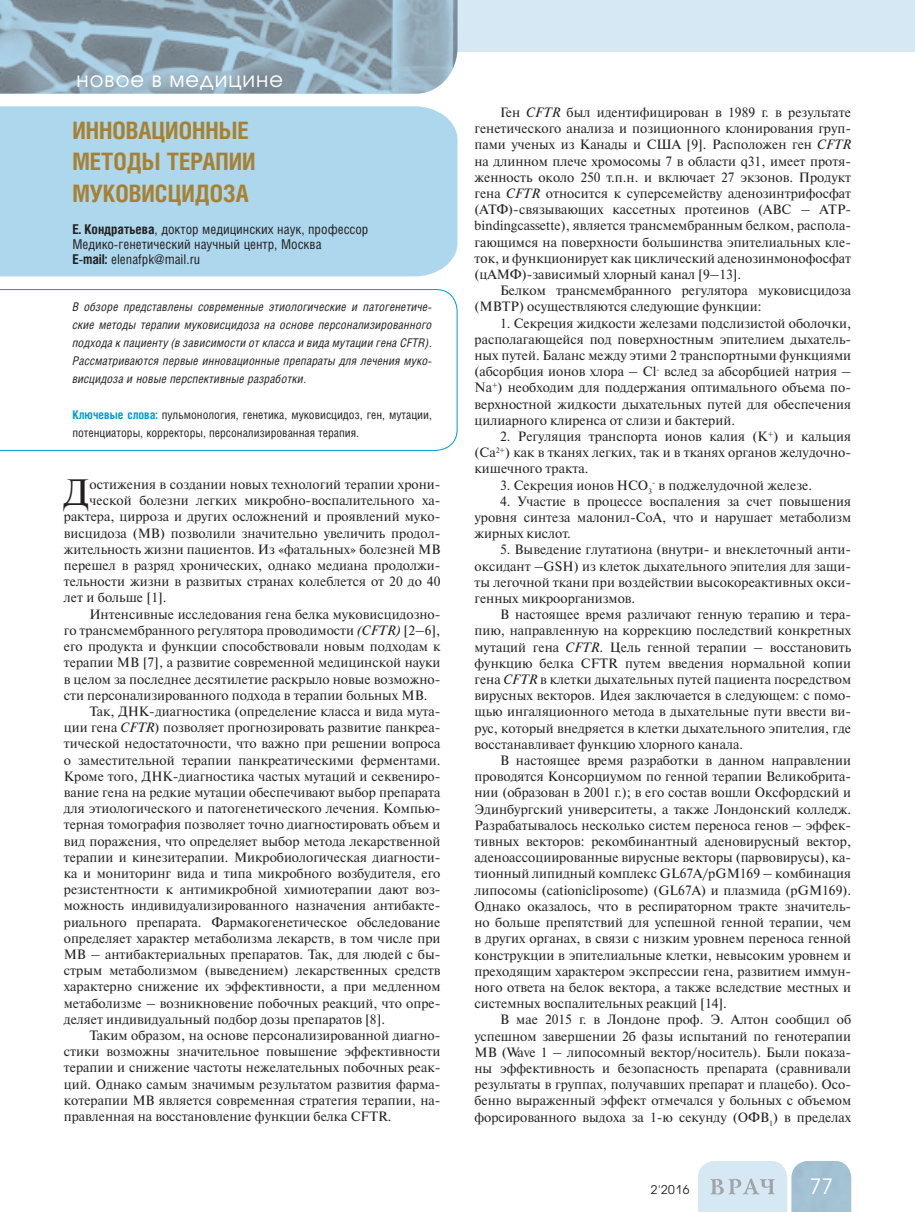
<style>
.page{position:relative;width:915px;height:1212px;background:#fff}
.page>*{position:absolute;margin:0;border:0;box-sizing:border-box;transform-origin:0 0}
.t1{font:36.6px "Newton C";color:#231f20}
.t2{font:700 24px/31.5px "Helios Cond";color:#a78131}
.t3{font:21px "Avant Garde Gothic C";letter-spacing:.05em;color:#fff}
.t4{font:13.5px/16.2px "Newton C";color:#231f20;text-align:justify}
.t5{font:13.5px/15px "Helios Cond";color:#231f20}
.t6{font:italic 12px/18px "Helios Cond";letter-spacing:.01em;color:#231f20;text-align:justify}
.t7{font:12px/18px "Helios Cond";color:#231f20}
.t8{font:12px "Avant Garde Gothic C";color:#231f20}
.s1{font-weight:700}
.s2{font-weight:700;color:#009ad2}
.s3{font-style:italic}
</style>
<div class="page">
<div style="left:0;top:0;width:914px;height:51px;background:#d5e8f4"></div>
<svg style="left:698px;top:1161px;width:152px;height:51px;background:#c2d7e4"></svg>
<div style="left:0;top:106px;width:457px;height:170px;background:#add7ed"></div>
<svg style="left:0;top:289px;width:457px;height:162px"></svg>
<svg style="left:0;top:0;width:416px;height:94px;background:#8fa5b3"></svg>
<img style="left:416px;top:0;width:41px;height:94px">
<h3 class="t3" style="left:77px;top:70px;width:208px">новое в медицине</h3>
<h2 class="t2" style="left:72px;top:117px;width:185px">ИННОВАЦИОННЫЕ<br>МЕТОДЫ ТЕРАПИИ<br>МУКОВИСЦИДОЗА</h2>
<p class="t5" style="left:72px;top:223px;width:297px"><span class="s1">Е. Кондратьева</span>, доктор медицинских наук, профессор<br>Медико-генетический научный центр, Москва<br><span class="s1">E-mail:</span> elenafpk@mail.ru</p>
<p class="t6" style="left:72px;top:299px;width:361px">В обзоре представлены современные этиологические и патогенетиче&shy;ские методы терапии муковисцидоза на основе персонализированного подхода к пациенту (в зависимости от класса и вида мутации гена СFTR).<br>Рассматриваются первые инновационные препараты для лечения муко&shy;висцидоза и новые перспективные разработки.</p>
<p class="t7" style="left:72px;top:407px;width:361px"><span class="s2">Ключевые слова:</span> пульмонология, генетика, муковисцидоз, ген, мутации, потенциаторы, корректоры, персонализированная терапия.</p>
<h1 class="t1" style="left:64px;top:479px;width:27px">Д</h1>
<p class="t4" style="left:90px;top:478px;width:352px">остижения в создании новых технологий терапии хрони-</p>
<p class="t4" style="left:90px;top:494px;width:352px">ческой болезни легких микробно-воспалительного ха-</p>
<p class="t4" style="left:64px;top:510px;width:378px">рактера, цирроза и других осложнений и проявлений муко-</p>
<p class="t4" style="left:64px;top:526px;width:378px">висцидоза (МВ) позволили значительно увеличить продол-</p>
<p class="t4" style="left:64px;top:542px;width:378px">жительность жизни пациентов. Из «фатальных» болезней МВ</p>
<p class="t4" style="left:64px;top:559px;width:378px">перешел в разряд хронических, однако медиана продолжи-</p>
<p class="t4" style="left:64px;top:575px;width:378px">тельности жизни в развитых странах колеблется от 20 до 40</p>
<p class="t4" style="left:64px;top:591px;width:104px">лет и больше [1].</p>
<p class="t4" style="left:89px;top:607px;width:352px">Интенсивные исследования гена белка муковисцидозно-</p>
<p class="t4" style="left:64px;top:623px;width:378px">го трансмембранного регулятора проводимости <span class="s3">(CFTR)</span> [2–6],</p>
<p class="t4" style="left:64px;top:640px;width:378px">его продукта и функции способствовали новым подходам к</p>
<p class="t4" style="left:64px;top:656px;width:378px">терапии МВ [7], а развитие современной медицинской науки</p>
<p class="t4" style="left:64px;top:672px;width:378px">в целом за последнее десятилетие раскрыло новые возможно-</p>
<p class="t4" style="left:64px;top:688px;width:365px">сти персонализированного подхода в терапии больных МВ.</p>
<p class="t4" style="left:89px;top:704px;width:352px">Так, ДНК-диагностика (определение класса и вида мута-</p>
<p class="t4" style="left:64px;top:721px;width:378px">ции гена <span class="s3">CFTR</span>) позволяет прогнозировать развитие панкреа-</p>
<p class="t4" style="left:64px;top:737px;width:378px">тической недостаточности, что важно при решении вопроса</p>
<p class="t4" style="left:64px;top:753px;width:378px">о заместительной терапии панкреатическими ферментами.</p>
<p class="t4" style="left:64px;top:769px;width:378px">Кроме того, ДНК-диагностика частых мутаций и секвениро-</p>
<p class="t4" style="left:64px;top:785px;width:378px">вание гена на редкие мутации обеспечивают выбор препарата</p>
<p class="t4" style="left:64px;top:802px;width:378px">для этиологического и патогенетического лечения. Компью-</p>
<p class="t4" style="left:64px;top:818px;width:378px">терная томография позволяет точно диагностировать объем и</p>
<p class="t4" style="left:64px;top:834px;width:378px">вид поражения, что определяет выбор метода лекарственной</p>
<p class="t4" style="left:64px;top:850px;width:378px">терапии и кинезитерапии. Микробиологическая диагности-</p>
<p class="t4" style="left:64px;top:866px;width:378px">ка и мониторинг вида и типа микробного возбудителя, его</p>
<p class="t4" style="left:64px;top:883px;width:378px">резистентности к антимикробной химиотерапии дают воз-</p>
<p class="t4" style="left:64px;top:899px;width:378px">можность индивидуализированного назначения антибакте-</p>
<p class="t4" style="left:64px;top:915px;width:378px">риального препарата. Фармакогенетическое обследование</p>
<p class="t4" style="left:64px;top:931px;width:378px">определяет характер метаболизма лекарств, в том числе при</p>
<p class="t4" style="left:64px;top:947px;width:378px">МВ – антибактериальных препаратов. Так, для людей с бы-</p>
<p class="t4" style="left:64px;top:964px;width:378px">стрым метаболизмом (выведением) лекарственных средств</p>
<p class="t4" style="left:64px;top:980px;width:378px">характерно снижение их эффективности, а при медленном</p>
<p class="t4" style="left:64px;top:996px;width:378px">метаболизме – возникновение побочных реакций, что опре-</p>
<p class="t4" style="left:64px;top:1012px;width:323px">деляет индивидуальный подбор дозы препаратов [8].</p>
<p class="t4" style="left:89px;top:1028px;width:352px">Таким образом, на основе персонализированной диагно-</p>
<p class="t4" style="left:64px;top:1045px;width:378px">стики возможны значительное повышение эффективности</p>
<p class="t4" style="left:64px;top:1061px;width:378px">терапии и снижение частоты нежелательных побочных реак-</p>
<p class="t4" style="left:64px;top:1077px;width:378px">ций. Однако самым значимым результатом развития фарма-</p>
<p class="t4" style="left:64px;top:1093px;width:378px">котерапии МВ является современная стратегия терапии, на-</p>
<p class="t4" style="left:64px;top:1109px;width:329px">правленная на восстановление функции белка CFTR.</p>
<p class="t4" style="left:474px;top:106px;width:378px;text-indent:26px">Ген <span class="s3">CFTR</span> был идентифицирован в 1989 г. в результате генетического анализа и позиционного клонирования груп&shy;пами ученых из Канады и США [9]. Расположен ген <span class="s3">CFTR </span>на длинном плече хромосомы 7 в области q31, имеет протя&shy;женность около 250 т.п.н. и включает 27 экзонов. Продукт гена <span class="s3">CFTR</span> относится к суперсемейству аденозинтрифосфат (АТФ)-связывающих кассетных протеинов (ABC – ATP&shy;bindingcassette), является трансмембранным белком, распола&shy;гающимся на поверхности большинства эпителиальных кле&shy;ток, и функционирует как циклический аденозинмонофосфат (цАМФ)-зависимый хлорный канал [9–13].</p>
<p class="t4" style="left:474px;top:284px;width:378px;text-indent:26px">Белком трансмембранного регулятора муковисцидоза (МВТР) осуществляются следующие функции:</p>
<p class="t4" style="left:474px;top:316px;width:378px;text-indent:26px">1. Секреция жидкости железами подслизистой оболочки, располагающейся под поверхностным эпителием дыхатель&shy;ных путей. Баланс между этими 2 транспортными функциями (абсорбция ионов хлора – Cl<sup>-</sup> вслед за абсорбцией натрия – Na<sup>+</sup>) необходим для поддержания оптимального объема по&shy;верхностной жидкости дыхательных путей для обеспечения цилиарного клиренса от слизи и бактерий.</p>
<p class="t4" style="left:474px;top:430px;width:378px;text-indent:26px">2. Регуляция транспорта ионов калия (K<sup>+</sup>) и кальция (Ca<sup>2+</sup>) как в тканях легких, так и в тканях органов желудочно&shy;кишечного тракта.</p>
<p class="t4" style="left:500px;top:478px;width:313px">3. Секреция ионов HCO<sub>3</sub><sup>-</sup> в поджелудочной железе.</p>
<p class="t4" style="left:474px;top:494px;width:378px;text-indent:26px">4. Участие в процессе воспаления за счет повышения уровня синтеза малонил-CoA, что и нарушает метаболизм жирных кислот.</p>
<p class="t4" style="left:474px;top:543px;width:378px;text-indent:26px">5. Выведение глутатиона (внутри- и внеклеточный анти&shy;оксидант –GSH) из клеток дыхательного эпителия для защи&shy;ты легочной ткани при воздействии высокореактивных окси&shy;генных микроорганизмов.</p>
<p class="t4" style="left:474px;top:608px;width:378px;text-indent:26px">В настоящее время различают генную терапию и тера&shy;пию, направленную на коррекцию последствий конкретных мутаций гена <span class="s3">CFTR</span>. Цель генной терапии – восстановить функцию белка CFTR путем введения нормальной копии гена <span class="s3">CFTR</span> в клетки дыхательных путей пациента посредством вирусных векторов. Идея заключается в следующем: с помо&shy;щью ингаляционного метода в дыхательные пути ввести ви&shy;рус, который внедряется в клетки дыхательного эпителия, где восстанавливает функцию хлорного канала.</p>
<p class="t4" style="left:474px;top:754px;width:378px;text-indent:26px">В настоящее время разработки в данном направлении проводятся Консорциумом по генной терапии Великобрита&shy;нии (образован в 2001 г.); в его состав вошли Оксфордский и Эдинбургский университеты, а также Лондонский колледж.<br>Разрабатывалось несколько систем переноса генов – эффек&shy;тивных векторов: рекомбинантный аденовирусный вектор, аденоассоциированные вирусные векторы (парвовирусы), ка&shy;тионный липидный комплекс GL67A/pGM169 – комбинация липосомы (cationicliposome) (GL67A) и плазмида (pGM169).<br>Однако оказалось, что в респираторном тракте значитель&shy;но больше препятствий для успешной генной терапии, чем в других органах, в связи с низким уровнем переноса генной конструкции в эпителиальные клетки, невысоким уровнем и преходящим характером экспрессии гена, развитием иммун&shy;ного ответа на белок вектора, а также вследствие местных и системных воспалительных реакций [14].</p>
<p class="t4" style="left:474px;top:1013px;width:378px;text-indent:26px">В мае 2015 г. в Лондоне проф. Э. Алтон сообщил об успешном завершении 2б фазы испытаний по генотерапии МВ (Wave 1 – липосомный вектор/носитель). Были показа&shy;ны эффективность и безопасность препарата (сравнивали результаты в группах, получавших препарат и плацебо). Осо&shy;бенно выраженный эффект отмечался у больных с объемом форсированного выдоха за 1-ю секунду (ОФВ<sub>1</sub>) в пределах</p>
<p class="t8" style="left:650px;top:1184px;width:40px">2'2016</p>
<h3 class="t3" style="left:809px;top:1177px;width:25px">77</h3>
</div>
